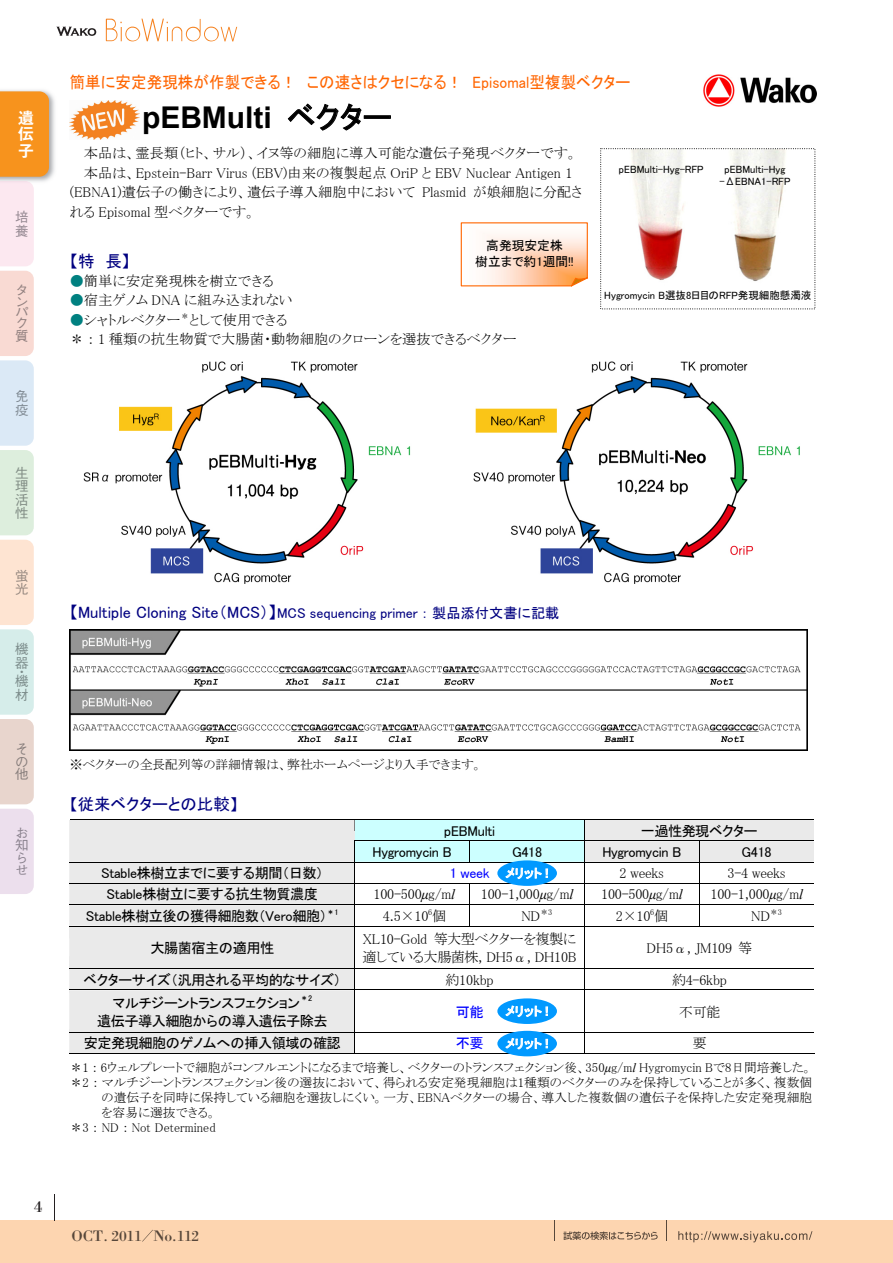
<style>
.page{position:relative;width:893px;height:1263px;background:#fff}
.page>*{position:absolute;margin:0;border:0;box-sizing:border-box;transform-origin:0 0}
.t1{font:700 30px "Arial";color:#000}
.t2{font:30px "MS P Gothic";color:#000}
.t3{font:16.5px "MS P Gothic";color:#000080}
.t4{font:16.5px "MS P Gothic";letter-spacing:.005em;color:#ff6500;scale:.94 1}
.t5{font:16.5px/16.5px "Midashi Go Pro MB31 90 pv RKSJ V";color:#fff;text-align:justify}
.t6{font:16.5px "Bodoni";color:#231f20}
.t7{font:15.75px "Bodoni";letter-spacing:-.02em;color:#57473a}
.t8{font:14.25px/19.5px "MS P Mincho";color:#000}
.t9{font:14.25px "MS P Gothic";letter-spacing:-.02em;color:#000}
.t10{font:14.25px "MS P Gothic";letter-spacing:-.04em;color:#000}
.t11{font:14.25px "MS P Mincho";letter-spacing:-.02em;color:#000}
.t12{font:14.25px "MS P Gothic";color:#000080}
.t13{font:14.25px "MS P Gothic";letter-spacing:-.02em;color:#00f}
.t14{font:13.5px/10.9px "Gothic BBB Pro Medium 90 pv RKSJ V";color:#91807f}
.t15{font:13.5px "Gothic BBB Pro Medium 90 pv RKSJ V";color:#7c8c8b}
.t16{font:13.5px/13.5px "Gothic BBB Pro Medium 90 pv RKSJ V";color:#808c84;text-align:justify}
.t17{font:13.5px/12.5px "Gothic BBB Pro Medium 90 pv RKSJ V";color:#8a828e;text-align:justify}
.t18{font:13.5px/12.6px "Gothic BBB Pro Medium 90 pv RKSJ V";color:#867d7b}
.t19{font:13.5px/13.5px "Gothic BBB Pro Medium 90 pv RKSJ V";color:#938790}
.t20{font:13.5px/13.5px "Gothic BBB Pro Medium 90 pv RKSJ V";color:#93867e}
.t21{font:13.5px/13.5px "Gothic BBB Pro Medium 90 pv RKSJ V";color:#7f8992}
.t22{font:12.75px "MS P Mincho";color:#000}
.t23{font:12.75px/16.4px "MS P Gothic";color:#000;text-align:center}
.t24{font:12.75px "MS P Gothic";letter-spacing:.005em;color:#fff}
.t25{font:10.5px "MS P Gothic";color:#000}
.t26{font:8.25px "MS P Mincho";color:#000}
.t27{font:8.25px "MS P Gothic";color:#000}
.s1{color:#008080}
.s2{font-family:"MS Mincho"}
.s3{font-family:"MS Gothic"}
.s4{font-size:15.75px}
.s5{font-family:"Times New Roman";font-style:italic}
.s6{font-size:14.25px}
</style>
<div class="page">
<div style="left:0;top:1220px;width:893px;height:43px;background:#fdd5b0"></div>
<svg style="left:554px;top:1220px;width:1px;height:21px"></svg>
<svg style="left:678px;top:1231px;width:134px;height:11px"></svg>
<svg style="left:563px;top:1231px;width:95px;height:9px"></svg>
<svg style="left:56px;top:27px;width:40px;height:9px"></svg>
<svg style="left:106px;top:19px;width:131px;height:23px"></svg>
<svg style="left:142px;top:1230px;width:11px;height:12px"></svg>
<img style="left:0;top:90px;width:55px;height:89px">
<svg style="left:0;top:91px;width:49px;height:803px"></svg>
<img style="left:704px;top:75px;width:113px;height:31px">
<svg style="left:288px;top:104px;width:73px;height:26px"></svg>
<img style="left:631px;top:150px;width:155px;height:131px">
<svg style="left:460px;top:222px;width:128px;height:65px"></svg>
<hr style="left:70px;top:819px;width:515px;height:1px;background:#000">
<hr style="left:585px;top:819px;width:228px;height:1px;background:#000">
<hr style="left:585px;top:1053px;width:229px;height:1px;background:#000">
<div style="left:497px;top:1031px;width:60px;height:25px;background:#0199ff;border-radius:50%"></div>
<svg style="left:69px;top:820px;width:744px;height:234px"></svg>
<img style="left:83px;top:361px;width:717px;height:222px">
<img style="left:70px;top:629px;width:737px;height:122px">
<img style="left:70px;top:101px;width:70px;height:38px">
<p class="t5" style="left:18px;top:107px;width:17px">遺伝子</p>
<p class="t19" style="left:15px;top:209px;width:14px">培養</p>
<p class="t14" style="left:15px;top:283px;width:15px">タンパク</p>
<p class="t14" style="left:15px;top:329px;width:14px">質</p>
<p class="t21" style="left:15px;top:388px;width:15px">免疫</p>
<p class="t16" style="left:15px;top:464px;width:14px">生理活性</p>
<p class="t20" style="left:15px;top:567px;width:14px">蛍光</p>
<p class="t15" style="left:15px;top:638px;width:15px">機</p>
<p class="t15" style="left:15px;top:670px;width:15px">機</p>
<p class="t15" style="left:15px;top:652px;width:15px">器</p>
<p class="t15" style="left:15px;top:684px;width:14px">材</p>
<p class="t15" style="left:15px;top:661px;width:9px">・</p>
<p class="t18" style="left:15px;top:741px;width:14px">その他</p>
<p class="t17" style="left:15px;top:825px;width:14px">お知らせ</p>
<p class="t6" style="left:34px;top:1197px;width:10px">4</p>
<p class="t4" style="left:70px;top:74px;width:243px">簡単に安定発現株が作製できる！</p>
<h1 class="t2" style="left:287px;top:102px;width:106px">ベクター</h1>
<p class="t4" style="left:307px;top:74px;width:167px">この速さはクセになる！</p>
<p class="t4" style="left:473px;top:74px;width:169px">Episomal型複製ベクター</p>
<h1 class="t1" style="left:142px;top:98px;width:131px">pEBMulti</h1>
<p class="t8" style="left:84px;top:143px;width:495px">本品は、霊長類（ヒト、サル）、イヌ等の細胞に導入可能な遺伝子発現ベクターです。</p>
<p class="t8" style="left:84px;top:163px;width:490px">本品は、Epstein-Barr Virus (EBV)由来の複製起点 OriP と EBV Nuclear Antigen 1</p>
<p class="t8" style="left:473px;top:182px;width:111px">が娘細胞に分配さ</p>
<p class="t25" style="left:619px;top:164px;width:86px">pEBMulti-Hyg-RFP</p>
<p class="t25" style="left:725px;top:164px;width:62px">pEBMulti-Hyg</p>
<p class="t25" style="left:719px;top:176px;width:73px">-ΔEBNA1-RFP</p>
<p class="t8" style="left:70px;top:182px;width:347px">(EBNA )1 遺伝子の働きにより、遺伝子導入細胞中においてれる Episomal 型ベクターです。</p>
<p class="t3" style="left:105px;top:252px;width:26px">長【</p>
<p class="t8" style="left:422px;top:182px;width:46px">Plasmid</p>
<p class="t23" style="left:475px;top:237px;width:100px">高発現安定株<br>樹立まで約1週間 !!</p>
<p class="t3" style="left:70px;top:252px;width:26px">特【</p>
<p class="t8" style="left:70px;top:271px;width:206px"><span class="s1">●</span>簡単に安定発現株を樹立できる</p>
<p class="t8" style="left:189px;top:290px;width:105px;text-indent:-119px"><span class="s1">●</span>宿主ゲノム DNA に組み込まれないとして使用できる</p>
<p class="t25" style="left:604px;top:290px;width:209px">Hygromycin B選抜8日目のRFP発現細胞懸濁液</p>
<p class="t26" style="left:181px;top:312px;width:10px">＊</p>
<p class="t8" style="left:70px;top:310px;width:449px"><span class="s1">●</span>シャトルベクター<br>＊<span class="s2">：</span>1 種類の抗生物質で大腸菌・動物細胞のクローンを選抜できるベクター</p>
<p class="t3" style="left:70px;top:603px;width:208px">【Multiple Cloning Site（MCS）】</p>
<p class="t12" style="left:277px;top:605px;width:284px">MCS sequencing primer<span class="s3">：</span>製品添付文書に記載</p>
<p class="t22" style="left:70px;top:758px;width:414px">※ベクターの全長配列等の詳細情報は、弊社ホームページより入手できます。</p>
<p class="t3" style="left:70px;top:796px;width:170px"><span class="s4">【</span>従来ベクターとの比較<span class="s4">【</span></p>
<p class="t9" style="left:101px;top:866px;width:224px">Stable株樹立までに要する期間（日数）</p>
<p class="t9" style="left:107px;top:887px;width:213px">Stable株樹立に要する抗生物質濃度</p>
<p class="t9" style="left:444px;top:823px;width:52px">pEBMulti</p>
<p class="t10" style="left:641px;top:823px;width:118px">一過性発現ベクター</p>
<p class="t9" style="left:373px;top:845px;width:81px">Hygromycin B</p>
<p class="t9" style="left:512px;top:845px;width:32px">G418</p>
<p class="t9" style="left:602px;top:845px;width:81px">Hygromycin B</p>
<p class="t9" style="left:741px;top:845px;width:32px">G418</p>
<p class="t13" style="left:450px;top:866px;width:42px">1 week</p>
<p class="t24" style="left:505px;top:867px;width:49px">メリット!</p>
<p class="t8" style="left:620px;top:863px;width:46px">2 weeks</p>
<p class="t8" style="left:727px;top:863px;width:60px">3-4 weeks</p>
<p class="t8" style="left:374px;top:884px;width:83px">100-500<span class="s5">µ</span>g/m<span class="s5">l</span></p>
<p class="t8" style="left:481px;top:884px;width:94px">100-1,000<span class="s5">µ</span>g/m<span class="s5">l</span></p>
<p class="t8" style="left:601px;top:884px;width:83px">100-500<span class="s5">µ</span>g/m<span class="s5">l</span></p>
<p class="t8" style="left:711px;top:884px;width:94px">100-1,000<span class="s5">µ</span>g/m<span class="s5">l</span></p>
<p class="t9" style="left:86px;top:908px;width:236px">Stable株樹立後の獲得細胞数（Vero細胞</p>
<p class="t8" style="left:616px;top:906px;width:54px">×2 10<sup>6</sup>個</p>
<p class="t27" style="left:320px;top:907px;width:20px">*<span class="s6">(</span> 1</p>
<p class="t8" style="left:383px;top:906px;width:65px">4.5×10<sup>6</sup>個</p>
<p class="t8" style="left:521px;top:906px;width:20px">ND</p>
<p class="t26" style="left:770px;top:907px;width:14px">*3</p>
<p class="t26" style="left:540px;top:907px;width:14px">*3</p>
<p class="t8" style="left:751px;top:906px;width:20px">ND</p>
<p class="t11" style="left:363px;top:931px;width:215px">XL10-Gold 等大型ベクターを複製に</p>
<p class="t10" style="left:150px;top:940px;width:125px">大腸菌宿主の適用性</p>
<p class="t8" style="left:647px;top:938px;width:107px">DH α5 , JM109 等</p>
<p class="t11" style="left:362px;top:949px;width:216px">適している大腸菌株, DH α5 , DH10B</p>
<p class="t9" style="left:84px;top:972px;width:259px">ベクターサイズ（汎用される平均的なサイズ）</p>
<p class="t27" style="left:300px;top:994px;width:14px">*2</p>
<p class="t8" style="left:446px;top:970px;width:50px">約10kbp</p>
<p class="t8" style="left:672px;top:970px;width:56px">約4-6kbp</p>
<p class="t9" style="left:112px;top:995px;width:189px">マルチジーントランスフェクション</p>
<p class="t13" style="left:456px;top:1004px;width:29px">可能</p>
<p class="t8" style="left:679px;top:1001px;width:43px">不可能</p>
<p class="t24" style="left:505px;top:1005px;width:49px">メリット!</p>
<p class="t24" style="left:505px;top:1037px;width:49px">メリット!</p>
<p class="t22" style="left:70px;top:1061px;width:744px">＊1<span class="s2">：</span>6ウェルプレートで細胞がコンフルエントになるまで培養し、ベクターのトランスフェクション後、350<span class="s5">µ</span>g/m<span class="s5">l</span> Hygromycin Bで8日間培養した。</p>
<p class="t22" style="left:70px;top:1076px;width:744px">＊2<span class="s2">：</span>マルチジーントランスフェクション後の選抜において、得られる安定発現細胞は1種類のベクターのみを保持していることが多く、複数個</p>
<p class="t22" style="left:102px;top:1091px;width:712px">の遺伝子を同時に保持している細胞を選抜しにくい。一方、EBNAベクターの場合、導入した複数個の遺伝子を保持した安定発現細胞</p>
<p class="t22" style="left:102px;top:1106px;width:116px">を容易に選抜できる。</p>
<p class="t22" style="left:70px;top:1121px;width:147px">＊3<span class="s2">：</span>ND<span class="s2">：</span>Not Determined</p>
<p class="t10" style="left:97px;top:1013px;width:232px">遺伝子導入細胞からの導入遺伝子除去</p>
<p class="t10" style="left:84px;top:1036px;width:258px">安定発現細胞のゲノムへの挿入領域の確認</p>
<p class="t8" style="left:692px;top:1033px;width:16px">要</p>
<p class="t13" style="left:456px;top:1036px;width:29px">不要</p>
<p class="t7" style="left:72px;top:1226px;width:72px">OCT. 2011</p>
<p class="t7" style="left:153px;top:1226px;width:47px">No.112</p>
</div>
